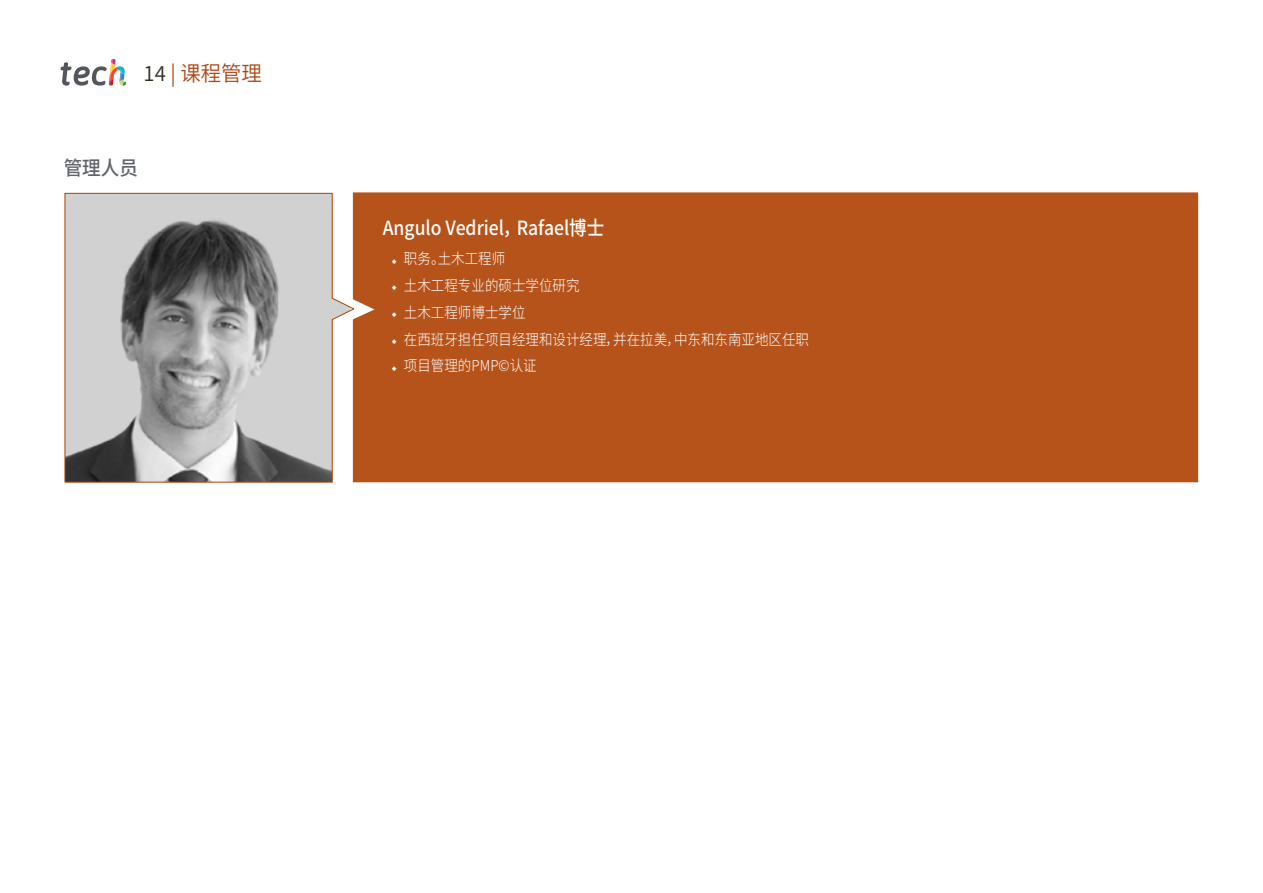
<style>
.page{position:relative;width:1263px;height:893px;background:#fff}
.page>*{position:absolute;margin:0;border:0;box-sizing:border-box;transform-origin:0 0}
.t1{font:21px "Source Han Sans CN";color:#ae4615}
.t2{font:500 19.5px "Source Han Sans CN";color:#fff;scale:.9 1}
.t3{font:500 19.5px "Source Han Sans CN";color:#61646a;scale:.95 1}
.t4{font:300 15px/26.7px "Source Han Sans CN";color:#fff;scale:.9 1}
.s1{color:#312e20}
</style>
<div class="page">
<svg style="left:61px;top:59px;width:65px;height:27px"></svg>
<div style="left:353px;top:192px;width:845px;height:290px;background:#b6531a"></div>
<svg style="left:65px;top:193px;width:290px;height:289px;background:#afacab"></svg>
<svg style="left:392px;top:259px;width:5px;height:5px"></svg>
<svg style="left:392px;top:286px;width:5px;height:5px"></svg>
<svg style="left:392px;top:312px;width:5px;height:5px"></svg>
<svg style="left:392px;top:339px;width:5px;height:5px"></svg>
<svg style="left:392px;top:366px;width:5px;height:5px"></svg>
<h1 class="t1" style="left:144px;top:61px;width:120px"><span class="s1">14</span> | 课程管理</h1>
<h2 class="t3" style="left:64px;top:157px;width:80px">管理人员</h2>
<h2 class="t2" style="left:383px;top:217px;width:248px">Angulo Vedriel，Rafael博士</h2>
<p class="t4" style="left:404px;top:246px;width:451px">职务。土木工程师<br>土木工程专业的硕士学位研究<br>土木工程师博士学位<br>在西班牙担任项目经理和设计经理，并在拉美，中东和东南亚地区任职项目管理的PMP©认证</p>
</div>
